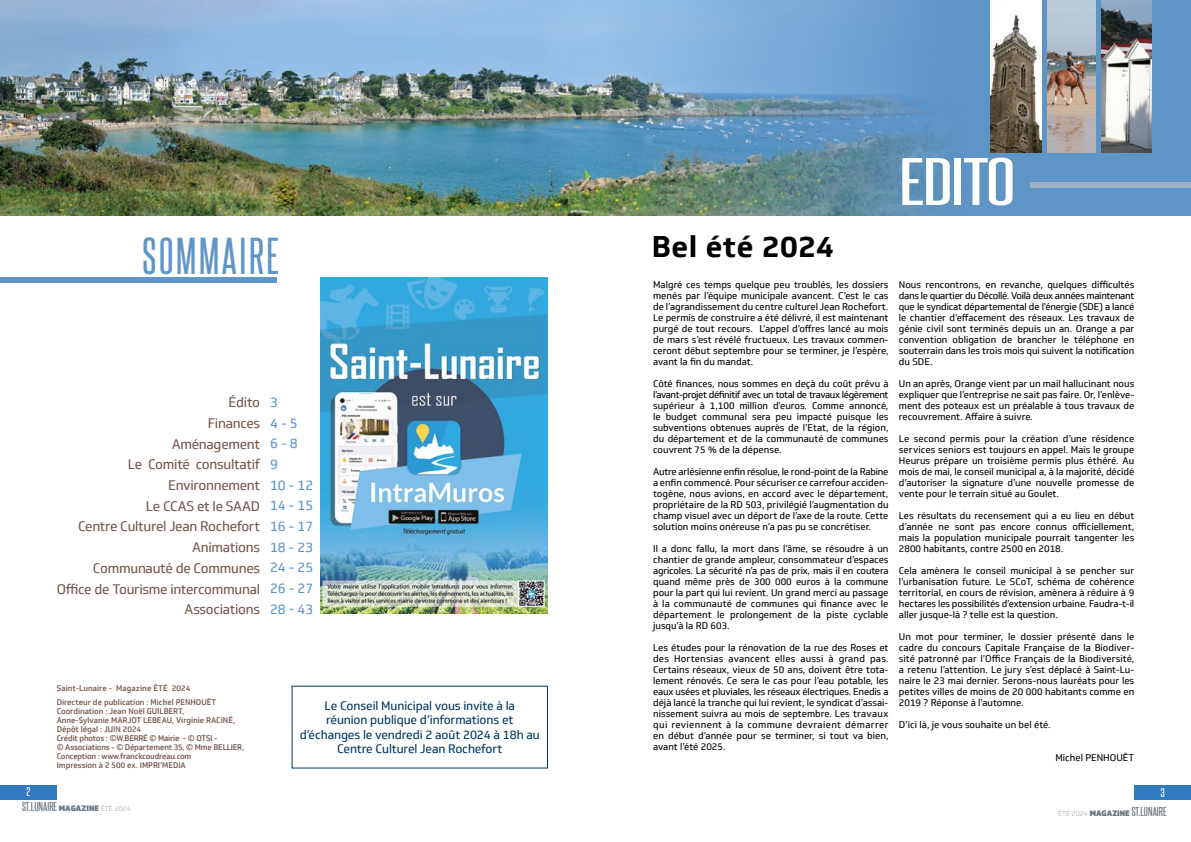
<style>
.page{position:relative;width:1191px;height:842px;background:#fff}
.page>*{position:absolute;margin:0;border:0;box-sizing:border-box;transform-origin:0 0}
.t1{font:57px "Steelfish Rg";letter-spacing:-.02em;color:#fff;scale:1.61 1}
.t2{font:44.7px "Steelfish Rg";letter-spacing:.06em;color:#6095c8}
.t3{font:700 29.1px "Soleto";letter-spacing:.01em;color:#000;scale:1.04 1}
.t4{font:13.5px/20.7px "Soleto";letter-spacing:-.02em;color:#73594f;text-align:right}
.t5{font:13.5px/20.7px "Soleto";letter-spacing:-.01em;color:#6095c8}
.t6{font:12px/14.4px "Soleto";letter-spacing:-.01em;color:#00365c;text-align:center}
.t7{font:11.1px "Steelfish Rg";color:#68757d;scale:1.15 1}
.t8{font:11px "Steelfish Rg";color:#fff;scale:1.15 1}
.t9{font:9.5px/11px "Soleto";color:#000;text-align:justify}
.t10{font:500 8px/9px "Soleto";color:#73594f}
.s1{font-family:"Soleto";font-weight:900;font-size:7.6px}
.s2{font-family:"Soleto";font-weight:100;font-size:6.9px}
</style>
<div class="page">
<div style="left:1134px;top:785px;width:57px;height:14px;background:#307abf"></div>
<div style="left:0;top:785px;width:57px;height:14px;background:#307abf"></div>
<div style="left:0;top:0;width:1191px;height:216px;background:#5f94c7"></div>
<img style="left:0;top:0;width:948px;height:216px">
<img style="left:1047px;top:0;width:48px;height:152px">
<img style="left:990px;top:0;width:51px;height:152px">
<img style="left:1101px;top:0;width:50px;height:152px">
<div style="left:1030px;top:183px;width:161px;height:5px;background:#9bb0c4"></div>
<div style="left:0;top:277px;width:276px;height:5px;background:#6095c8"></div>
<img style="left:320px;top:278px;width:228px;height:335px">
<h1 class="t1" style="left:899px;top:147px;width:74px">EDITO</h1>
<h2 class="t2" style="left:143px;top:228px;width:138px">SOMMAIRE</h2>
<h3 class="t3" style="left:651px;top:229px;width:177px">Bel été 2024</h3>
<h3 class="t4" style="left:57px;top:392px;width:205px">Édito<br>Finances<br>Aménagement<br>Le Comité consultatif<br>Environnement<br>Le CCAS et le SAAD<br>Centre Culturel Jean Rochefort<br>Animations<br>Communauté de Communes<br>Office de Tourisme intercommunal<br>Associations</h3>
<h3 class="t5" style="left:270px;top:392px;width:45px">3<br>4 - 5<br>6 - 8<br>9<br>10 - 12<br>14 - 15<br>16 - 17<br>18 - 23<br>24 - 25<br>26 - 27<br>28 - 43</h3>
<p class="t10" style="left:57px;top:681px;width:161px;line-height:14px">Saint-Lunaire - Magazine ÉTÉ 2024<br>Directeur de publication : Michel PENHOUËT</p>
<p class="t10" style="left:57px;top:707px;width:189px">Coordination : Jean Noël GUILBERT,<br>Anne-Sylvanie MARJOT LEBEAU, Virginie RACINÉ, Dépôt légal : JUIN 2024<br>Crédit photos : ©W.BERRÉ © Mairie - © OTSI -<br>© Associations - © Département 35, © Mme BELLIER, Conception : www.franckcoudreau.com<br>Impression à 2 500 ex. IMPRI’MEDIA</p>
<p class="t8" style="left:26px;top:785px;width:5px">2</p>
<p class="t7" style="left:22px;top:799px;width:96px">ST.LUNAIRE <span class="s1">MAGAZINE</span> <span class="s2">ÉTÉ 2024</span></p>
<p class="t6" style="left:300px;top:699px;width:242px">Le Conseil Municipal vous invite à la<br>réunion publique d’informations et d’échanges le vendredi 2 août 2024 à 18h au Centre Culturel Jean Rochefort</p>
<p class="t9" style="left:653px;top:279px;width:237px">Malgré ces temps quelque peu troublés, les dossiers menés par l’équipe municipale avancent. C’est le cas de l’agrandissement du centre culturel Jean Rochefort.<br>Le permis de construire a été délivré, il est maintenant purgé de tout recours. L’appel d’offres lancé au mois de mars s’est révélé fructueux. Les travaux commen&shy;ceront début septembre pour se terminer, je l’espère, avant la fin du mandat.</p>
<p class="t9" style="left:653px;top:378px;width:237px">Côté finances, nous sommes en deçà du coût prévu à l’avant-projet définitif avec un total de travaux légèrement supérieur à 1,100 million d’euros. Comme annoncé, le budget communal sera peu impacté puisque les subventions obtenues auprès de l’Etat, de la région, du département et de la communauté de communes couvrent 75 % de la dépense.</p>
<p class="t9" style="left:653px;top:466px;width:237px">Autre arlésienne enfin résolue, le rond-point de la Rabine a enfin commencé. Pour sécuriser ce carrefour acciden&shy;togène, nous avions, en accord avec le département, propriétaire de la RD 503, privilégié l’augmentation du champ visuel avec un déport de l’axe de la route. Cette solution moins onéreuse n’a pas pu se concrétiser.</p>
<p class="t9" style="left:653px;top:543px;width:237px">Il a donc fallu, la mort dans l’âme, se résoudre à un chantier de grande ampleur, consommateur d’espaces agricoles. La sécurité n’a pas de prix, mais il en coutera quand même près de 300 000 euros à la commune pour la part qui lui revient. Un grand merci au passage à la communauté de communes qui finance avec le département le prolongement de la piste cyclable jusqu’à la RD 603.</p>
<p class="t9" style="left:653px;top:642px;width:237px">Les études pour la rénovation de la rue des Roses et des Hortensias avancent elles aussi à grand pas.<br>Certains réseaux, vieux de 50 ans, doivent être tota&shy;lement rénovés. Ce sera le cas pour l’eau potable, les eaux usées et pluviales, les réseaux électriques. Enedis a déjà lancé la tranche qui lui revient, le syndicat d’assai&shy;nissement suivra au mois de septembre. Les travaux qui reviennent à la commune devraient démarrer en début d’année pour se terminer, si tout va bien, avant l’été 2025.</p>
<p class="t9" style="left:899px;top:279px;width:237px">Nous rencontrons, en revanche, quelques difficultés dans le quartier du Décollé. Voilà deux années maintenant que le syndicat départemental de l’énergie (SDE) a lancé le chantier d’effacement des réseaux. Les travaux de génie civil sont terminés depuis un an. Orange a par convention obligation de brancher le téléphone en souterrain dans les trois mois qui suivent la notification du SDE.</p>
<p class="t9" style="left:899px;top:378px;width:237px">Un an après, Orange vient par un mail hallucinant nous expliquer que l’entreprise ne sait pas faire. Or, l’enlève&shy;ment des poteaux est un préalable à tous travaux de recouvrement. Affaire à suivre.</p>
<p class="t9" style="left:899px;top:433px;width:237px">Le second permis pour la création d’une résidence services seniors est toujours en appel. Mais le groupe Heurus prépare un troisième permis plus éthéré. Au mois de mai, le conseil municipal a, à la majorité, décidé d’autoriser la signature d’une nouvelle promesse de vente pour le terrain situé au Goulet.</p>
<p class="t9" style="left:899px;top:510px;width:237px">Les résultats du recensement qui a eu lieu en début d’année ne sont pas encore connus officiellement, mais la population municipale pourrait tangenter les 2800 habitants, contre 2500 en 2018.</p>
<p class="t9" style="left:899px;top:565px;width:237px">Cela amènera le conseil municipal à se pencher sur l’urbanisation future. Le SCoT, schéma de cohérence territorial, en cours de révision, amènera à réduire à 9 hectares les possibilités d’extension urbaine. Faudra-t-il aller jusque-là ? telle est la question.</p>
<p class="t9" style="left:899px;top:631px;width:237px">Un mot pour terminer, le dossier présenté dans le cadre du concours Capitale Française de la Biodiver&shy;sité patronné par l’Office Français de la Biodiversité, a retenu l’attention. Le jury s’est déplacé à Saint-Lu&shy;naire le 23 mai dernier. Serons-nous lauréats pour les petites villes de moins de 20 000 habitants comme en 2019 ? Réponse à l’automne.</p>
<p class="t9" style="left:899px;top:720px;width:153px">D’ici là, je vous souhaite un bel été.</p>
<p class="t9" style="left:1055px;top:753px;width:80px">Michel PENHOUËT</p>
<p class="t8" style="left:1160px;top:786px;width:5px">3</p>
<p class="t7" style="left:1058px;top:805px;width:96px"><span class="s2">ÉTÉ 2024</span> <span class="s1">MAGAZINE</span> ST.LUNAIRE</p>
</div>
